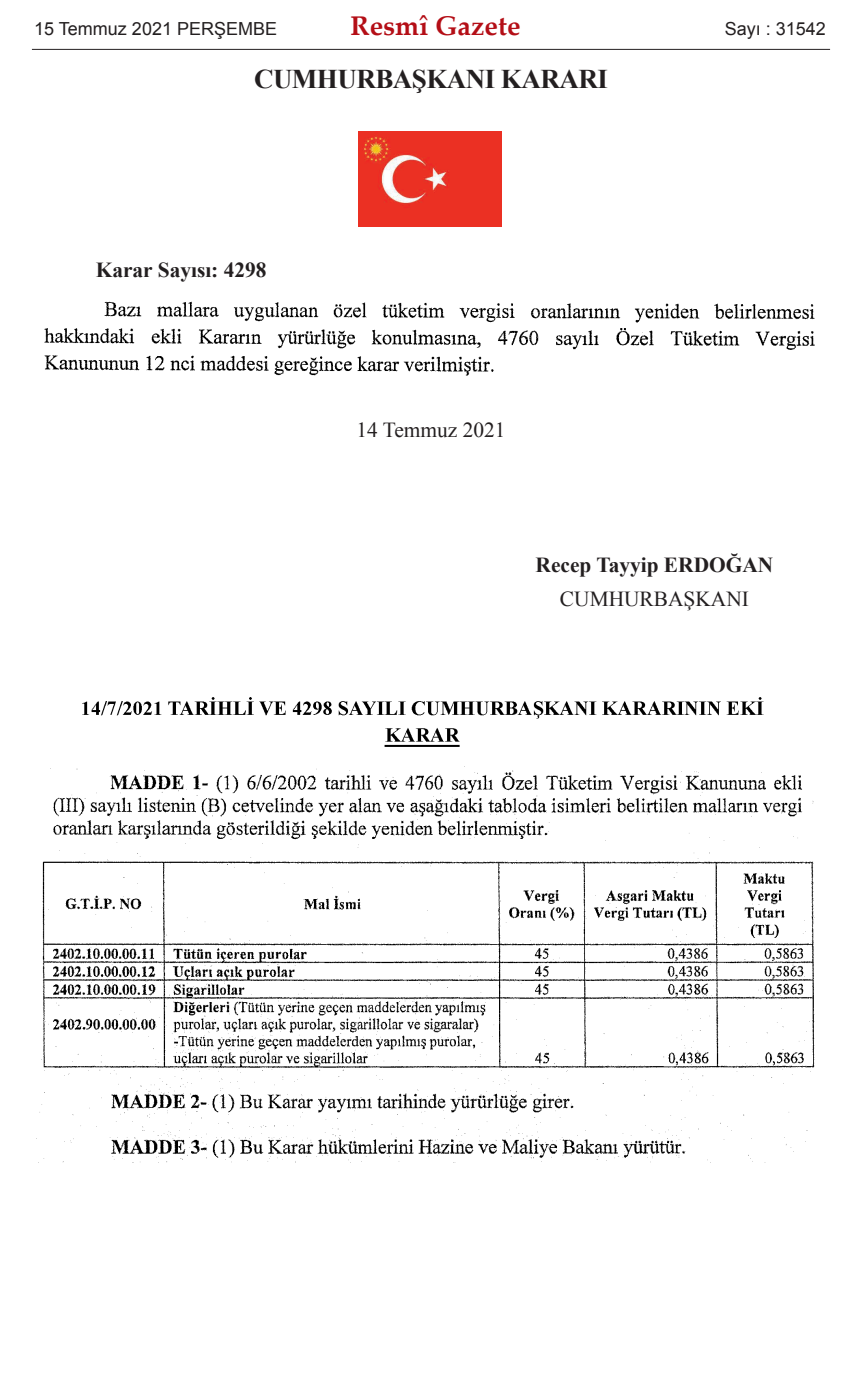
<style>
.page{position:relative;width:862px;height:1391px;background:#fff}
.page>*{position:absolute;margin:0;border:0;box-sizing:border-box;transform-origin:0 0}
.t1{font:700 27px "Times New Roman";letter-spacing:-.02em;color:#231f20}
.t2{font:700 27px "Palatino Linotype";color:#b40e16}
.t3{font:700 21.38px "Times New Roman";color:#231f20}
.t4{font:21.38px "Times New Roman";color:#231f20}
.t5{font:18px "Arial";color:#231f20}
</style>
<div class="page">
<img style="left:358px;top:131px;width:143px;height:96px">
<img style="left:44px;top:301px;width:771px;height:75px">
<img style="left:39px;top:697px;width:776px;height:465px">
<hr style="left:32px;top:49px;width:797px;height:1px;background:#231f20">
<p class="t5" style="left:34px;top:18px;width:244px">15 Temmuz 2021 PERŞEMBE</p>
<p class="t2" style="left:350px;top:15px;width:171px">Resmî Gazete</p>
<p class="t5" style="left:724px;top:18px;width:103px">Sayı : 31542</p>
<p class="t1" style="left:254px;top:64px;width:355px">CUMHURBAŞKANI KARARI</p>
<p class="t3" style="left:96px;top:258px;width:172px">Karar Sayısı: 4298</p>
<p class="t4" style="left:356px;top:418px;width:150px">14 Temmuz 2021</p>
<p class="t3" style="left:535px;top:553px;width:239px">Recep Tayyip ERDOĞAN</p>
<p class="t4" style="left:559px;top:586px;width:190px">CUMHURBAŞKANI</p>
</div>
